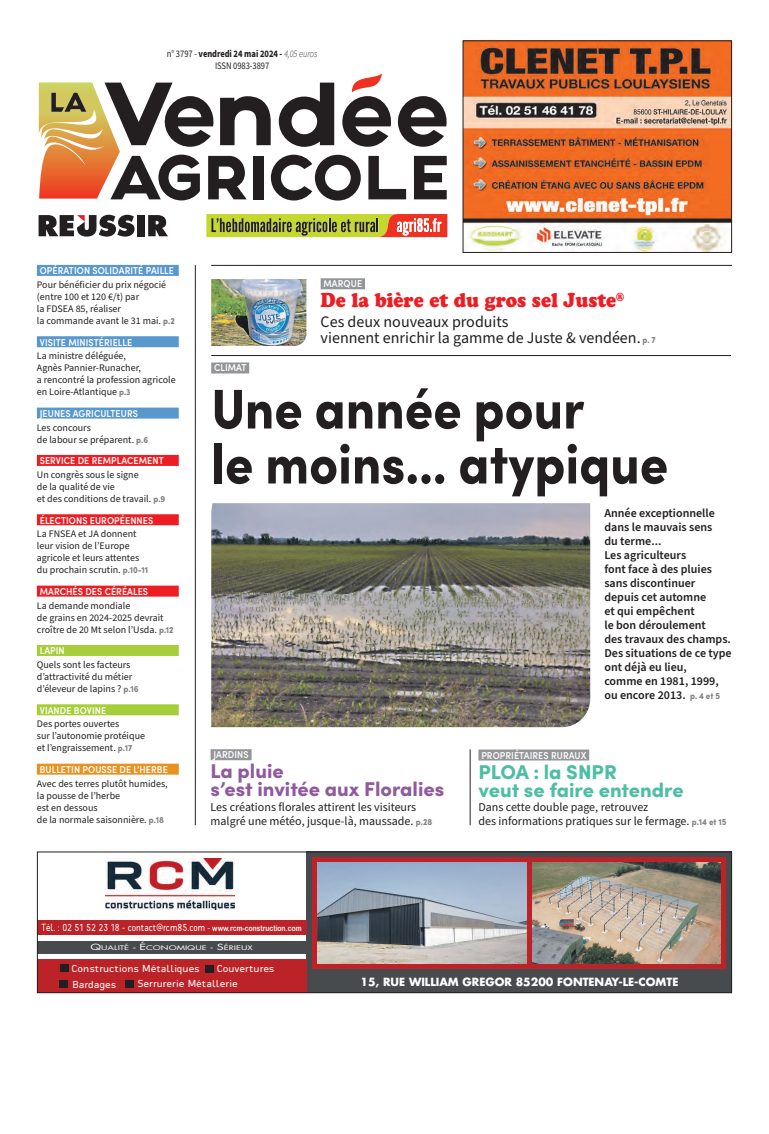
<style>
.page{position:relative;width:769px;height:1134px;background:#fff}
.page>*{position:absolute;margin:0;border:0;box-sizing:border-box;transform-origin:0 0}
.t1{font:900 56px/55px "Sofia Pro";color:#231f20;scale:.9 1}
.t2{font:900 20px/18px "Sofia Pro";color:#8f5a9e}
.t3{font:900 20px/18px "Sofia Pro";color:#4dbea5}
.t4{font:20px "Cooper Black Std";color:#ee1d23;scale:.9 1}
.t5{font:16px/16.5px "Source Sans Pro";color:#231f20}
.t6{font:600 12px/14px "Source Sans Pro";color:#231f20}
.t7{font:12px/14.4px "Source Sans Pro";color:#231f20}
.t8{font:700 11px "Futura";color:#fff}
.t9{font:10.2px "bosun 03";color:#fff;scale:.83 1}
.t10{font:10px/12px "Source Sans Pro";color:#231f20}
.t11{font:600 10px "Sofia Pro";letter-spacing:.01em;color:#fff;scale:.9 1}
.t12{font:10px/12px "Source Sans Pro";color:#231f20;text-align:center;scale:.85 1}
.t13{font:9.9px "bosun 03";color:#fff;scale:1.1 1}
.t14{font:6.2px "Futura";color:#fff;scale:1.5 1}
.s1{font-weight:700}
.s2{font-weight:300;font-style:italic}
.s3{font-family:"Sofia Pro";font-weight:900;font-size:9px;color:#808285}
.s4{font-size:8.9px}
.s5{font-family:"Arial Rounded MT Bold";font-size:8px}
.s6{font-size:8.3px}
</style>
<div class="page">
<img style="left:464px;top:42px;width:265px;height:209px">
<div style="left:37px;top:941px;width:270px;height:12px;background:#484b4d"></div>
<div style="left:306px;top:851px;width:425px;height:142px;background:#484b4d"></div>
<div style="left:37px;top:960px;width:269px;height:33px;background:#bc2328"></div>
<svg style="left:312px;top:857px;width:413px;height:112px;background:#b5363a"></svg>
<div style="left:205px;top:965px;width:9px;height:7px;background:#231f20"></div>
<div style="left:60px;top:965px;width:9px;height:7px;background:#231f20"></div>
<div style="left:125px;top:980px;width:8px;height:8px;background:#231f20"></div>
<div style="left:60px;top:980px;width:8px;height:8px;background:#231f20"></div>
<img style="left:317px;top:863px;width:208px;height:100px">
<img style="left:105px;top:858px;width:129px;height:52px">
<div style="left:37px;top:921px;width:269px;height:14px;background:#bc2328"></div>
<div style="left:37px;top:851px;width:694px;height:142px;border:1px solid #231f20"></div>
<img style="left:532px;top:863px;width:188px;height:100px">
<div style="left:37px;top:265px;width:142px;height:11px;background:#5998cd"></div>
<div style="left:37px;top:336px;width:142px;height:11px;background:#5998cd"></div>
<div style="left:37px;top:408px;width:142px;height:11px;background:#5998cd"></div>
<div style="left:37px;top:455px;width:142px;height:11px;background:#ee1d23"></div>
<div style="left:37px;top:514px;width:142px;height:11px;background:#ee1d23"></div>
<div style="left:37px;top:586px;width:142px;height:11px;background:#ee1d23"></div>
<div style="left:37px;top:645px;width:142px;height:11px;background:#a6ce39"></div>
<div style="left:37px;top:704px;width:142px;height:11px;background:#a6ce39"></div>
<div style="left:37px;top:764px;width:142px;height:11px;background:#ea9121"></div>
<hr style="left:211px;top:265px;width:520px;height:1px;background:#231f20">
<div style="left:320px;top:278px;width:45px;height:11px;background:#939598"></div>
<hr style="left:211px;top:355px;width:519px;height:1px;background:#231f20">
<hr style="left:195px;top:265px;width:1px;height:560px;background:#231f20">
<div style="left:211px;top:362px;width:38px;height:11px;background:#939598"></div>
<img style="left:211px;top:279px;width:95px;height:67px">
<div style="left:478px;top:749px;width:111px;height:11px;background:#939598"></div>
<hr style="left:469px;top:749px;width:1px;height:76px;background:#231f20">
<img style="left:211px;top:503px;width:379px;height:224px">
<div style="left:210px;top:749px;width:41px;height:11px;background:#939598"></div>
<div style="left:137px;top:215px;width:7px;height:21px;background:#231f20"></div>
<svg style="left:148px;top:215px;width:20px;height:21px"></svg>
<svg style="left:39px;top:215px;width:95px;height:22px"></svg>
<svg style="left:39px;top:73px;width:408px;height:128px"></svg>
<svg style="left:206px;top:214px;width:241px;height:23px;background:#b39b3d"></svg>
<p class="t12" style="left:167px;top:48px;width:178px">n° 3797 - <span class="s1">vendredi 24 mai 2024 -</span> <span class="s2">4,05 euros<br></span>ISSN 0983-3897</p>
<p class="t11" style="left:40px;top:263px;width:150px">OPÉRATION SOLIDARITÉ PAILLE</p>
<p class="t10" style="left:37px;top:279px;width:139px">Pour bénéficier du prix négocié (entre 100 et 120 €/t) par<br>la FDSEA 85, réaliser<br>la commande avant le 31 mai. <span class="s3">p.2</span></p>
<p class="t11" style="left:40px;top:335px;width:104px">VISITE MINISTÉRIELLE</p>
<p class="t10" style="left:37px;top:350px;width:140px">La ministre déléguée,<br>Agnès Pannier-Runacher,<br>a rencontré la profession agricole en Loire-Atlantique <span class="s3">p.3</span></p>
<p class="t11" style="left:40px;top:406px;width:111px">JEUNES AGRICULTEURS</p>
<p class="t10" style="left:37px;top:422px;width:113px">Les concours<br>de labour se préparent. <span class="s3">p.6</span></p>
<p class="t11" style="left:40px;top:453px;width:139px">SERVICE DE REMPLACEMENT</p>
<p class="t10" style="left:37px;top:469px;width:130px">Un congrès sous le signe<br>de la qualité de vie<br>et des conditions de travail. <span class="s3">p.9</span></p>
<p class="t11" style="left:40px;top:513px;width:127px">ÉLECTIONS EUROPÉENNES</p>
<p class="t10" style="left:37px;top:528px;width:113px">La FNSEA et JA donnent leur vision de l’Europe agricole et leurs attentes du prochain scrutin. <span class="s3">p.10-11</span></p>
<p class="t11" style="left:40px;top:584px;width:122px">MARCHÉS DES CÉRÉALES</p>
<p class="t10" style="left:37px;top:600px;width:138px">La demande mondiale<br>de grains en 2024-2025 devrait croître de 20 Mt selon l’Usda. <span class="s3">p.12</span></p>
<p class="t11" style="left:40px;top:643px;width:29px">LAPIN</p>
<p class="t10" style="left:37px;top:659px;width:103px">Quels sont les facteurs d’attractivité du métier d’éleveur de lapins ? <span class="s3">p.16</span></p>
<p class="t11" style="left:40px;top:703px;width:75px">VIANDE BOVINE</p>
<p class="t10" style="left:37px;top:718px;width:110px">Des portes ouvertes<br>sur l’autonomie protéique et l’engraissement. <span class="s3">p.17</span></p>
<p class="t11" style="left:40px;top:762px;width:144px">BULLETIN POUSSE DE L’HERBE</p>
<p class="t10" style="left:37px;top:778px;width:132px">Avec des terres plutôt humides, la pousse de l’herbe<br>est en dessous<br>de la normale saisonnière. <span class="s3">p.18</span></p>
<p class="t11" style="left:323px;top:276px;width:44px">MARQUE</p>
<h2 class="t4" style="left:320px;top:288px;width:338px">De la bière et du gros sel Juste<sup>®</sup></h2>
<h3 class="t5" style="left:320px;top:314px;width:336px">Ces deux nouveaux produits<br>viennent enrichir la gamme de Juste &amp; vendéen. <span class="s3">p. 7</span></h3>
<p class="t11" style="left:214px;top:360px;width:38px">CLIMAT</p>
<h1 class="t1" style="left:211px;top:376px;width:509px">Une année pour<br>le moins... atypique</h1>
<p class="t6" style="left:604px;top:507px;width:129px">Année exceptionnelle dans le mauvais sens<br>du terme...<br>Les agriculteurs<br>font face à des pluies sans discontinuer depuis cet automne<br>et qui empêchent<br>le bon déroulement<br>des travaux des champs.<br>Des situations de ce type ont déjà eu lieu,<br>comme en 1981, 1999, ou encore 2013. <span class="s3">p. 4 et 5</span></p>
<p class="t11" style="left:213px;top:747px;width:41px">JARDINS</p>
<h2 class="t2" style="left:210px;top:760px;width:235px">La pluie<br>s’est invitée aux Floralies</h2>
<p class="t7" style="left:210px;top:800px;width:223px">Les créations florales attirent les visiteurs malgré une météo, jusque-là, maussade. <span class="s3">p.28</span></p>
<p class="t11" style="left:481px;top:747px;width:118px">PROPRIÉTAIRES RURAUX</p>
<h2 class="t3" style="left:478px;top:761px;width:207px">PLOA : la SNPR<br>veut se faire entendre</h2>
<p class="t7" style="left:478px;top:800px;width:249px">Dans cette double page, retrouvez<br>des informations pratiques sur le fermage. <span class="s3">p.14 et 15</span></p>
<p class="t9" style="left:41px;top:921px;width:315px">Tél. : 02 51 52 23 18 - contact@rcm85.com <span class="s4">-</span> <span class="s5">www.rcm-construction.com</span></p>
<p class="t14" style="left:90px;top:943px;width:110px"><span class="s6">Q</span>UALITÉ <span class="s6">- É</span>CONOMIQUE <span class="s6">- S</span>ÉRIEUX</p>
<p class="t13" style="left:72px;top:963px;width:118px">Constructions Métalliques</p>
<p class="t13" style="left:217px;top:963px;width:54px">Couvertures</p>
<p class="t13" style="left:72px;top:978px;width:41px">Bardages</p>
<p class="t13" style="left:137px;top:978px;width:93px">Serrurerie Métallerie</p>
<p class="t8" style="left:360px;top:974px;width:319px">15, RUE WILLIAM GREGOR 85200 FONTENAY-LE-COMTE</p>
</div>
